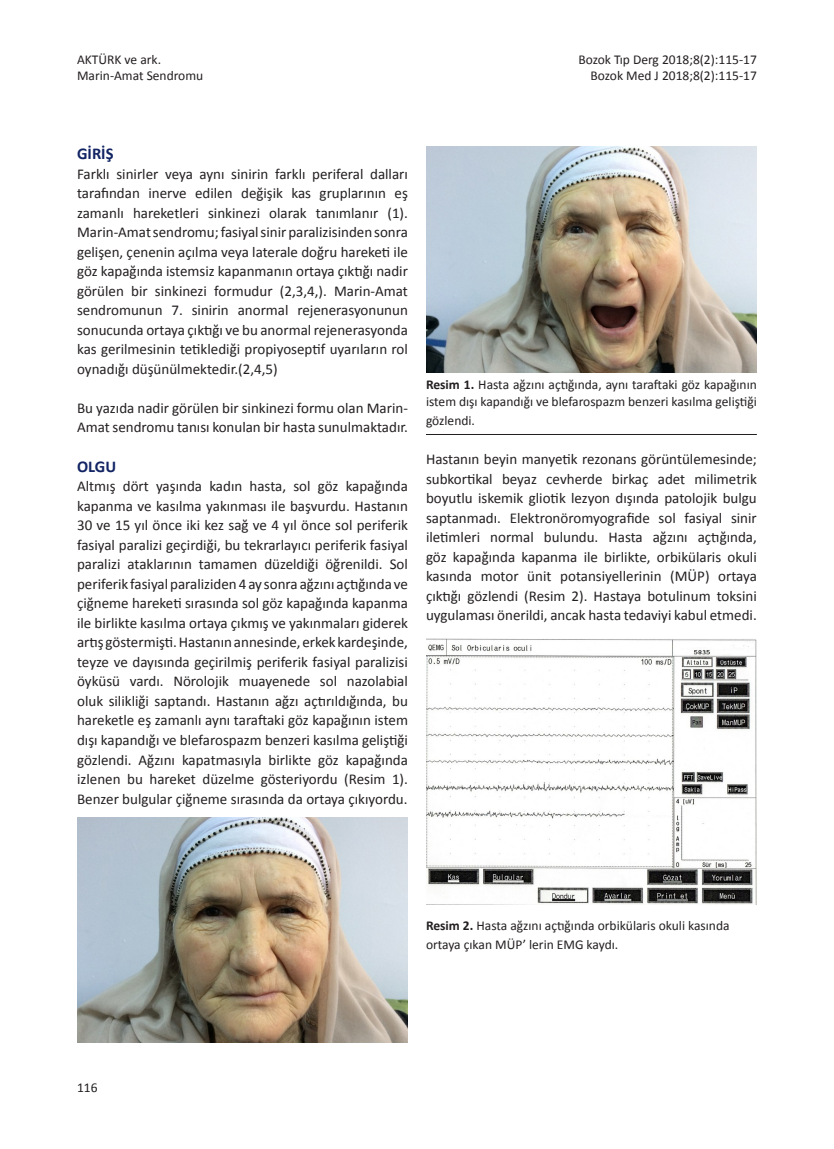
<style>
.page{position:relative;width:834px;height:1149px;background:#fff}
.page>*{position:absolute;margin:0;border:0;box-sizing:border-box;transform-origin:0 0}
.BAŞLIK{font:700 16.5px "Calibri";color:#122463}
.t1{font:15px/19.5px "Calibri";color:#231f20;text-align:justify}
.t2{font:13.5px/16.5px "Calibri";color:#231f20}
.s1{font-weight:700}
</style>
<div class="page">
<img style="left:77px;top:817px;width:331px;height:225px">
<img style="left:426px;top:147px;width:330px;height:225px">
<hr style="left:426px;top:434px;width:330px;height:1px;background:#231f20">
<img style="left:426px;top:638px;width:330px;height:266px">
<p class="t2" style="left:77px;top:51px;width:85px">AKTÜRK ve ark.</p>
<p class="t2" style="left:77px;top:67px;width:128px">Marin-Amat Sendromu</p>
<p class="t2" style="left:578px;top:51px;width:180px">Bozok Tıp Derg 2018;8(2):115-17</p>
<p class="t2" style="left:590px;top:67px;width:168px">Bozok Med J 2018;8(2):115-17</p>
<p class="BAŞLIK" style="left:77px;top:143px;width:38px">GİRİŞ</p>
<p class="t1" style="left:77px;top:163px;width:332px">Farklı sinirler veya aynı sinirin farklı periferal dalları tarafından inerve edilen değişik kas gruplarının eş zamanlı hareketleri sinkinezi olarak tanımlanır (1).<br>Marin-Amat sendromu; fasiyal sinir paralizisinden sonra gelişen, çenenin açılma veya laterale doğru hareketi ile göz kapağında istemsiz kapanmanın ortaya çıktığı nadir görülen bir sinkinezi formudur (2,3,4,). Marin-Amat sendromunun 7. sinirin anormal rejenerasyonunun sonucunda ortaya çıktığı ve bu anormal rejenerasyonda kas gerilmesinin tetiklediği propiyoseptif uyarıların rol oynadığı düşünülmektedir.(2,4,5)</p>
<p class="t1" style="left:77px;top:397px;width:332px">Bu yazıda nadir görülen bir sinkinezi formu olan Marin-<br>Amat sendromu tanısı konulan bir hasta sunulmaktadır.</p>
<p class="BAŞLIK" style="left:77px;top:456px;width:41px">OLGU</p>
<p class="t1" style="left:77px;top:475px;width:332px">Altmış dört yaşında kadın hasta, sol göz kapağında kapanma ve kasılma yakınması ile başvurdu. Hastanın 30 ve 15 yıl önce iki kez sağ ve 4 yıl önce sol periferik fasiyal paralizi geçirdiği, bu tekrarlayıcı periferik fasiyal paralizi ataklarının tamamen düzeldiği öğrenildi. Sol periferik fasiyal paraliziden 4 ay sonra ağzını açtığında ve çiğneme hareketi sırasında sol göz kapağında kapanma ile birlikte kasılma ortaya çıkmış ve yakınmaları giderek artış göstermişti. Hastanın annesinde, erkek kardeşinde, teyze ve dayısında geçirilmiş periferik fasiyal paralizisi öyküsü vardı. Nörolojik muayenede sol nazolabial oluk silikliği saptandı. Hastanın ağzı açtırıldığında, bu hareketle eş zamanlı aynı taraftaki göz kapağının istem dışı kapandığı ve blefarospazm benzeri kasılma geliştiği gözlendi. Ağzını kapatmasıyla birlikte göz kapağında izlenen bu hareket düzelme gösteriyordu (Resim 1).<br>Benzer bulgular çiğneme sırasında da ortaya çıkıyordu.</p>
<p class="t2" style="left:426px;top:376px;width:332px"><span class="s1">Resim 1.</span> Hasta ağzını açtığında, aynı taraftaki göz kapağının istem dışı kapandığı ve blefarospazm benzeri kasılma geliştiği</p>
<p class="t2" style="left:426px;top:412px;width:51px">gözlendi.</p>
<p class="t1" style="left:426px;top:449px;width:332px">Hastanın beyin manyetik rezonans görüntülemesinde; subkortikal beyaz cevherde birkaç adet milimetrik boyutlu iskemik gliotik lezyon dışında patolojik bulgu saptanmadı. Elektronöromyografide sol fasiyal sinir iletimleri normal bulundu. Hasta ağzını açtığında, göz kapağında kapanma ile birlikte, orbikülaris okuli kasında motor ünit potansiyellerinin (MÜP) ortaya çıktığı gözlendi (Resim 2). Hastaya botulinum toksini uygulaması önerildi, ancak hasta tedaviyi kabul etmedi.</p>
<p class="t2" style="left:426px;top:914px;width:305px;line-height:19.5px"><span class="s1">Resim 2.</span> Hasta ağzını açtığında orbikülaris okuli kasında ortaya çıkan MÜP’ lerin EMG kaydı.</p>
<p class="t2" style="left:77px;top:1077px;width:22px">116</p>
</div>
